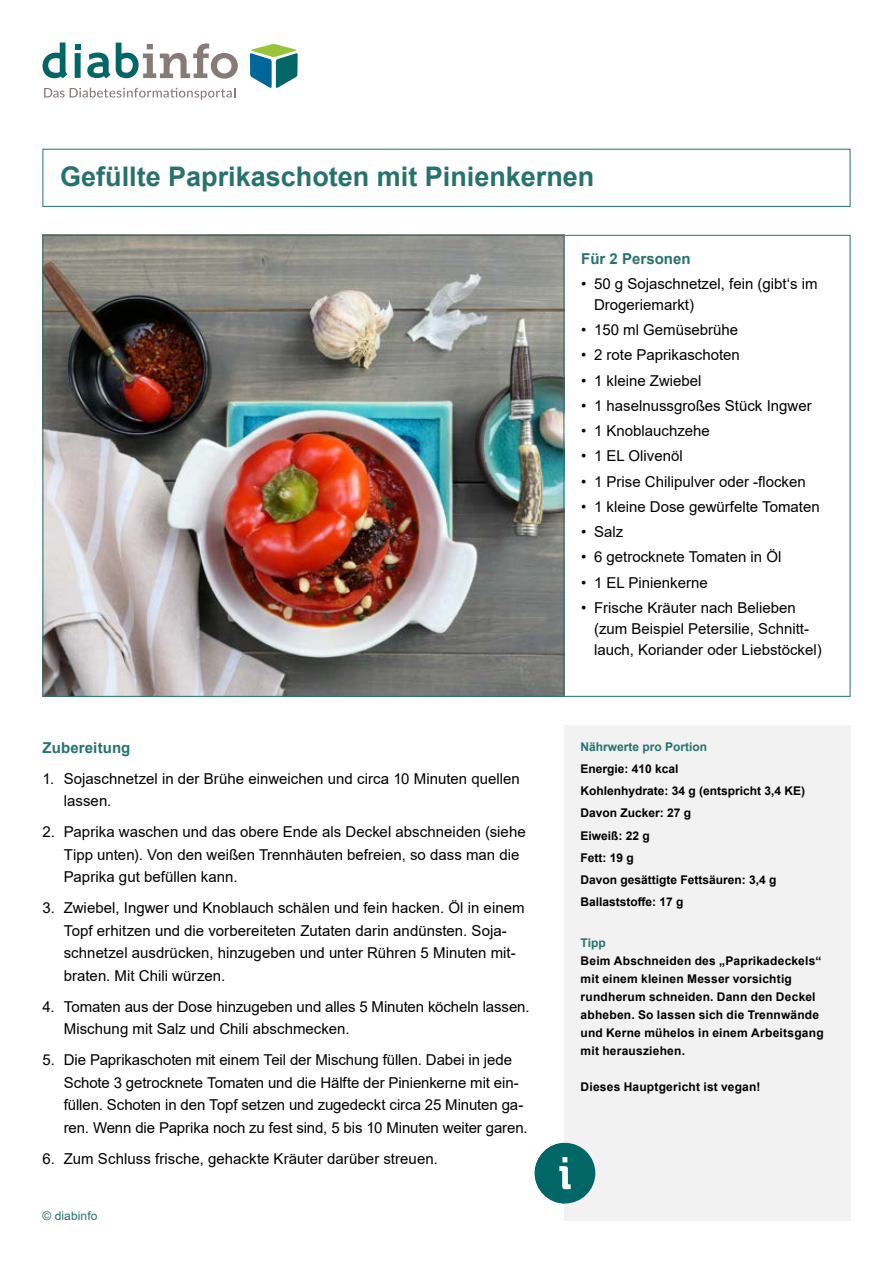
<style>
.page{position:relative;width:893px;height:1263px;background:#fff}
.page>*{position:absolute;margin:0;border:0;box-sizing:border-box;transform-origin:0 0}
.t1{font:700 27px "Arial";color:#25726e}
.t2{font:15px/22.5px "Arial";color:#000}
.t3{font:700 15px "Arial";letter-spacing:.005em;color:#25726e}
.t4{font:700 12px/22.2px "Arial";letter-spacing:.015em;color:#000}
.t5{font:700 12px "Arial";color:#25726e}
.t6{font:12px "Arial";letter-spacing:.01em;color:#25726e}
</style>
<div class="page">
<svg style="left:250px;top:44px;width:48px;height:44px"></svg>
<svg style="left:43px;top:43px;width:24px;height:35px"></svg>
<svg style="left:87px;top:43px;width:151px;height:36px"></svg>
<svg style="left:75px;top:44px;width:6px;height:34px"></svg>
<svg style="left:44px;top:88px;width:191px;height:12px"></svg>
<div style="left:43px;top:149px;width:807px;height:58px;border:1px solid #25726e"></div>
<div style="left:564px;top:235px;width:286px;height:462px;border:1px solid #25726e"></div>
<div style="left:564px;top:725px;width:286px;height:495px;background:#f2f2f2"></div>
<div style="left:535px;top:1143px;width:60px;height:60px;background:#066;border-radius:50%"></div>
<svg style="left:559px;top:1157px;width:12px;height:32px"></svg>
<img style="left:45px;top:237px;width:517px;height:458px">
<h1 class="t1" style="left:60px;top:158px;width:536px">Gefüllte Paprikaschoten mit Pinienkernen</h1>
<p class="t3" style="left:43px;top:737px;width:89px">Zubereitung</p>
<p class="t2" style="left:64px;top:767px;width:458px;text-indent:-21px">1. Sojaschnetzel in der Brühe einweichen und circa 10 Minuten quellen lassen.</p>
<p class="t2" style="left:64px;top:821px;width:463px;text-indent:-21px">2. Paprika waschen und das obere Ende als Deckel abschneiden (siehe<br>Tipp unten). Von den weißen Trennhäuten befreien, so dass man die<br>Paprika gut befüllen kann.</p>
<p class="t2" style="left:64px;top:897px;width:462px;text-indent:-21px">3. Zwiebel, Ingwer und Knoblauch schälen und fein hacken. Öl in einem Topf erhitzen und die vorbereiteten Zutaten darin andünsten. Soja&shy;schnetzel ausdrücken, hinzugeben und unter Rühren 5 Minuten mit&shy;braten. Mit Chili würzen.</p>
<p class="t2" style="left:64px;top:995px;width:467px;text-indent:-21px">4. Tomaten aus der Dose hinzugeben und alles 5 Minuten köcheln lassen.<br>Mischung mit Salz und Chili abschmecken.</p>
<p class="t2" style="left:64px;top:1049px;width:465px;text-indent:-21px">5. Die Paprikaschoten mit einem Teil der Mischung füllen. Dabei in jede Schote 3 getrocknete Tomaten und die Hälfte der Pinienkerne mit ein&shy;füllen. Schoten in den Topf setzen und zugedeckt circa 25 Minuten ga&shy;ren. Wenn die Paprika noch zu fest sind, 5 bis 10 Minuten weiter garen.</p>
<p class="t2" style="left:43px;top:1147px;width:397px">6. Zum Schluss frische, gehackte Kräuter darüber streuen.</p>
<p class="t6" style="left:43px;top:1208px;width:56px">© diabinfo</p>
<p class="t3" style="left:581px;top:248px;width:111px">Für 2 Personen</p>
<p class="t2" style="left:594px;top:273px;width:225px;line-height:21px;text-indent:-13px">• 50 g Sojaschnetzel, fein (gibt‘s im<br>Drogeriemarkt)</p>
<p class="t2" style="left:581px;top:318px;width:158px">• 150 ml Gemüsebrühe</p>
<p class="t2" style="left:581px;top:344px;width:160px">• 2 rote Paprikaschoten</p>
<p class="t2" style="left:581px;top:369px;width:122px">• 1 kleine Zwiebel</p>
<p class="t2" style="left:581px;top:394px;width:232px">• 1 haselnussgroßes Stück Ingwer</p>
<p class="t2" style="left:581px;top:419px;width:130px">• 1 Knoblauchzehe</p>
<p class="t2" style="left:581px;top:445px;width:103px">• 1 EL Olivenöl</p>
<p class="t2" style="left:581px;top:470px;width:226px">• 1 Prise Chilipulver oder -flocken</p>
<p class="t2" style="left:581px;top:495px;width:240px">• 1 kleine Dose gewürfelte Tomaten</p>
<p class="t2" style="left:581px;top:520px;width:43px">• Salz</p>
<p class="t2" style="left:581px;top:546px;width:202px">• 6 getrocknete Tomaten in Öl</p>
<p class="t2" style="left:581px;top:571px;width:128px">• 1 EL Pinienkerne</p>
<p class="t2" style="left:594px;top:597px;width:229px;line-height:21px;text-indent:-13px">• Frische Kräuter nach Belieben (zum Beispiel Petersilie, Schnitt&shy;lauch, Koriander oder Liebstöckel)</p>
<p class="t5" style="left:581px;top:738px;width:128px">Nährwerte pro Portion</p>
<p class="t4" style="left:581px;top:758px;width:226px">Energie: 410 kcal<br>Kohlenhydrate: 34 g (entspricht 3,4 KE)<br>Davon Zucker: 27 g<br>Eiweiß: 22 g<br>Fett: 19 g<br>Davon gesättigte Fettsäuren: 3,4 g<br>Ballaststoffe: 17 g</p>
<p class="t5" style="left:581px;top:934px;width:27px">Tipp</p>
<p class="t4" style="left:581px;top:951px;width:245px;line-height:18px">Beim Abschneiden des „Paprikadeckels“ mit einem kleinen Messer vorsichtig rundherum schneiden. Dann den Deckel abheben. So lassen sich die Trennwände und Kerne mühelos in einem Arbeitsgang mit herausziehen.</p>
<p class="t4" style="left:581px;top:1075px;width:181px">Dieses Hauptgericht ist vegan!</p>
</div>
